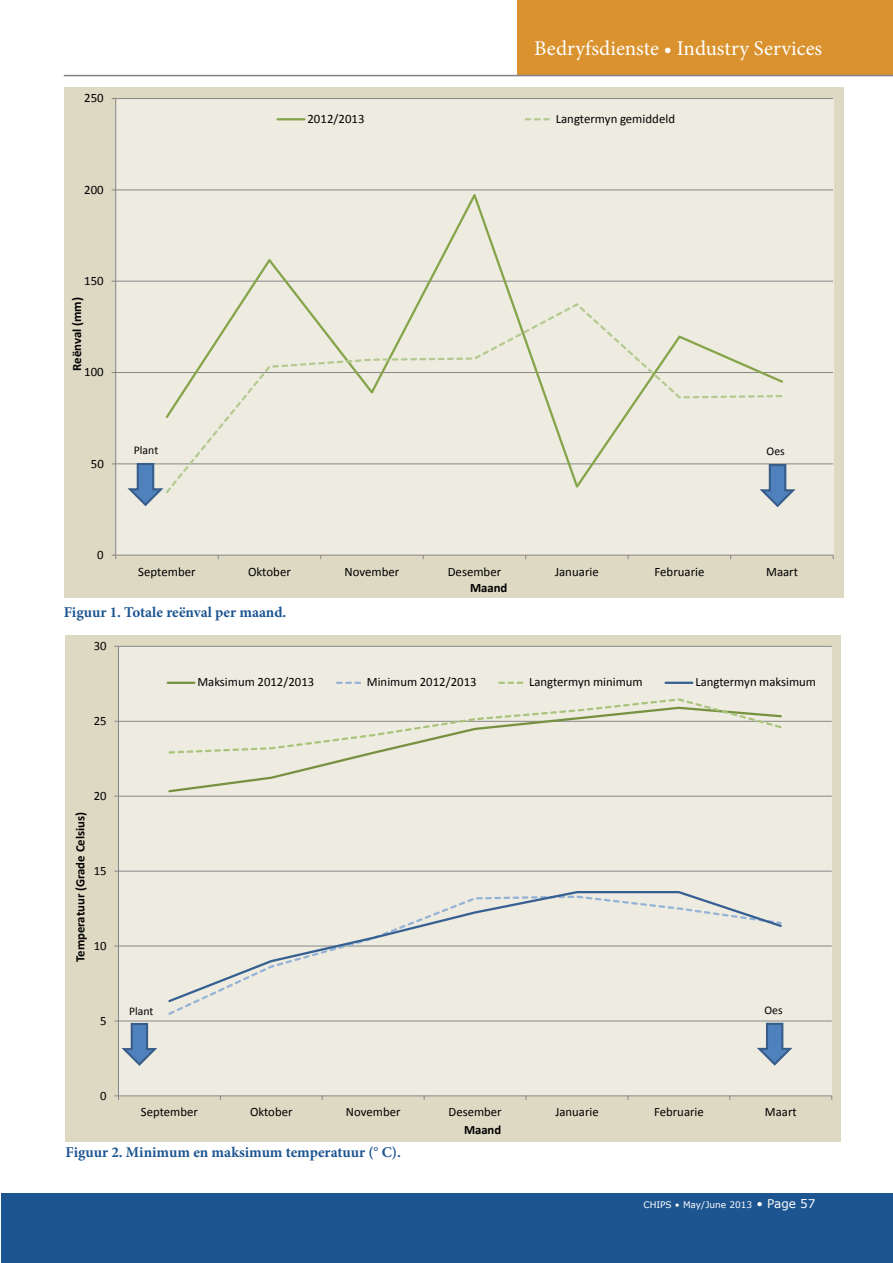
<style>
.page{position:relative;width:893px;height:1263px;background:#fff}
.page>*{position:absolute;margin:0;border:0;box-sizing:border-box;transform-origin:0 0}
.t1{font:21px "Minion Pro";color:#fff}
.t2{font:700 15px "Minion Pro";color:#1d5591}
.t3{font:12.75px "Calibri";color:#000}
.t4{font:700 12.75px "Calibri";letter-spacing:-.005em;color:#000}
.t5{font:11.7px "Calibri";color:#000}
.t6{font:9px "MS Reference Sans Serif";color:#fff}
.s1{font-size:12px}
</style>
<div class="page">
<div style="left:1px;top:1193px;width:892px;height:70px;background:#1d5591"></div>
<div style="left:517px;top:0;width:376px;height:76px;background:#d9922e"></div>
<hr style="left:64px;top:75px;width:829px;height:1px;background:#808285">
<div style="left:64px;top:87px;width:780px;height:510px;background:#ddd9c3"></div>
<div style="left:116px;top:99px;width:717px;height:456px;background:#eeece1"></div>
<hr style="left:116px;top:463px;width:717px;height:1px;background:#868686">
<hr style="left:116px;top:372px;width:717px;height:1px;background:#868686">
<hr style="left:116px;top:281px;width:717px;height:1px;background:#868686">
<hr style="left:116px;top:190px;width:717px;height:1px;background:#868686">
<hr style="left:116px;top:98px;width:717px;height:1px;background:#868686">
<hr style="left:115px;top:99px;width:1px;height:456px;background:#868686">
<hr style="left:116px;top:555px;width:717px;height:1px;background:#868686">
<svg style="left:164px;top:189px;width:621px;height:113px"></svg>
<svg style="left:165px;top:302px;width:618px;height:192px"></svg>
<hr style="left:278px;top:118px;width:26px;height:2px;background:#86a44a">
<svg style="left:526px;top:118px;width:24px;height:2px"></svg>
<svg style="left:127px;top:462px;width:39px;height:45px"></svg>
<svg style="left:759px;top:463px;width:39px;height:45px"></svg>
<div style="left:65px;top:635px;width:776px;height:506px;background:#ddd9c3"></div>
<div style="left:118px;top:646px;width:714px;height:450px;background:#eeece1"></div>
<hr style="left:118px;top:1021px;width:714px;height:1px;background:#868686">
<hr style="left:118px;top:946px;width:714px;height:1px;background:#868686">
<hr style="left:118px;top:871px;width:714px;height:1px;background:#868686">
<hr style="left:118px;top:796px;width:714px;height:1px;background:#868686">
<hr style="left:118px;top:721px;width:714px;height:1px;background:#868686">
<hr style="left:118px;top:646px;width:714px;height:1px;background:#868686">
<hr style="left:118px;top:646px;width:1px;height:450px;background:#868686">
<hr style="left:118px;top:1095px;width:714px;height:1px;background:#868686">
<svg style="left:114px;top:1095px;width:5px;height:5px"></svg>
<svg style="left:168px;top:755px;width:201px;height:38px"></svg>
<svg style="left:167px;top:698px;width:617px;height:57px"></svg>
<svg style="left:166px;top:891px;width:618px;height:113px"></svg>
<hr style="left:168px;top:682px;width:26px;height:2px;background:#769140">
<svg style="left:337px;top:682px;width:24px;height:2px"></svg>
<svg style="left:499px;top:682px;width:25px;height:2px"></svg>
<hr style="left:666px;top:682px;width:26px;height:2px;background:#376092">
<svg style="left:114px;top:1021px;width:46px;height:45px"></svg>
<svg style="left:757px;top:1022px;width:36px;height:44px"></svg>
<p class="t3" style="left:84px;top:90px;width:21px">250</p>
<p class="t3" style="left:84px;top:181px;width:21px">200</p>
<h1 class="t1" style="left:534px;top:34px;width:290px">Bedryfsdienste • Industry Services</h1>
<p class="t3" style="left:307px;top:111px;width:59px">2012/2013</p>
<p class="t3" style="left:556px;top:111px;width:121px">Langtermyn gemiddeld</p>
<p class="t3" style="left:84px;top:273px;width:21px">150</p>
<p class="t4" style="left:69px;top:371px;width:75px;rotate:-90deg">Reënval (mm)</p>
<p class="t3" style="left:84px;top:364px;width:21px">100</p>
<p class="t3" style="left:91px;top:455px;width:15px">50</p>
<p class="t5" style="left:134px;top:443px;width:26px">Plant</p>
<p class="t5" style="left:766px;top:443px;width:20px">Oes</p>
<p class="t3" style="left:97px;top:547px;width:8px">0</p>
<p class="t3" style="left:138px;top:563px;width:59px">September</p>
<p class="t3" style="left:248px;top:563px;width:44px">Oktober</p>
<p class="t3" style="left:344px;top:563px;width:56px">November</p>
<p class="t3" style="left:448px;top:563px;width:55px">Desember</p>
<p class="t3" style="left:555px;top:563px;width:45px">Januarie</p>
<p class="t3" style="left:654px;top:563px;width:52px">Februarie</p>
<p class="t3" style="left:766px;top:563px;width:34px">Maart</p>
<p class="t4" style="left:470px;top:580px;width:39px">Maand</p>
<p class="t2" style="left:64px;top:601px;width:224px">Figuur 1. Totale reënval per maand.</p>
<p class="t3" style="left:94px;top:638px;width:14px">30</p>
<p class="t3" style="left:94px;top:712px;width:14px">25</p>
<p class="t3" style="left:197px;top:674px;width:118px">Maksimum 2012/2013</p>
<p class="t3" style="left:367px;top:674px;width:111px">Minimum 2012/2013</p>
<p class="t3" style="left:529px;top:674px;width:115px">Langtermyn minimum</p>
<p class="t3" style="left:695px;top:674px;width:122px">Langtermyn maksimum</p>
<p class="t3" style="left:94px;top:787px;width:14px">20</p>
<p class="t4" style="left:72px;top:962px;width:151px;rotate:-90deg">Temperatuur (Grade Celsius)</p>
<p class="t3" style="left:94px;top:862px;width:14px">15</p>
<p class="t3" style="left:94px;top:937px;width:14px">10</p>
<p class="t3" style="left:100px;top:1012px;width:8px">5</p>
<p class="t5" style="left:129px;top:1004px;width:26px">Plant</p>
<p class="t5" style="left:765px;top:1002px;width:20px">Oes</p>
<p class="t3" style="left:100px;top:1087px;width:8px">0</p>
<p class="t3" style="left:141px;top:1104px;width:59px">September</p>
<p class="t3" style="left:250px;top:1104px;width:44px">Oktober</p>
<p class="t3" style="left:346px;top:1104px;width:56px">November</p>
<p class="t3" style="left:448px;top:1104px;width:55px">Desember</p>
<p class="t3" style="left:555px;top:1104px;width:45px">Januarie</p>
<p class="t3" style="left:654px;top:1104px;width:51px">Februarie</p>
<p class="t3" style="left:765px;top:1104px;width:33px">Maart</p>
<p class="t4" style="left:464px;top:1122px;width:39px">Maand</p>
<p class="t2" style="left:65px;top:1142px;width:337px">Figuur 2. Minimum en maksimum temperatuur (° C).</p>
<p class="t6" style="left:643px;top:1199px;width:174px">CHIPS • May/June 2013 <span class="s1">• Page 57</span></p>
</div>
